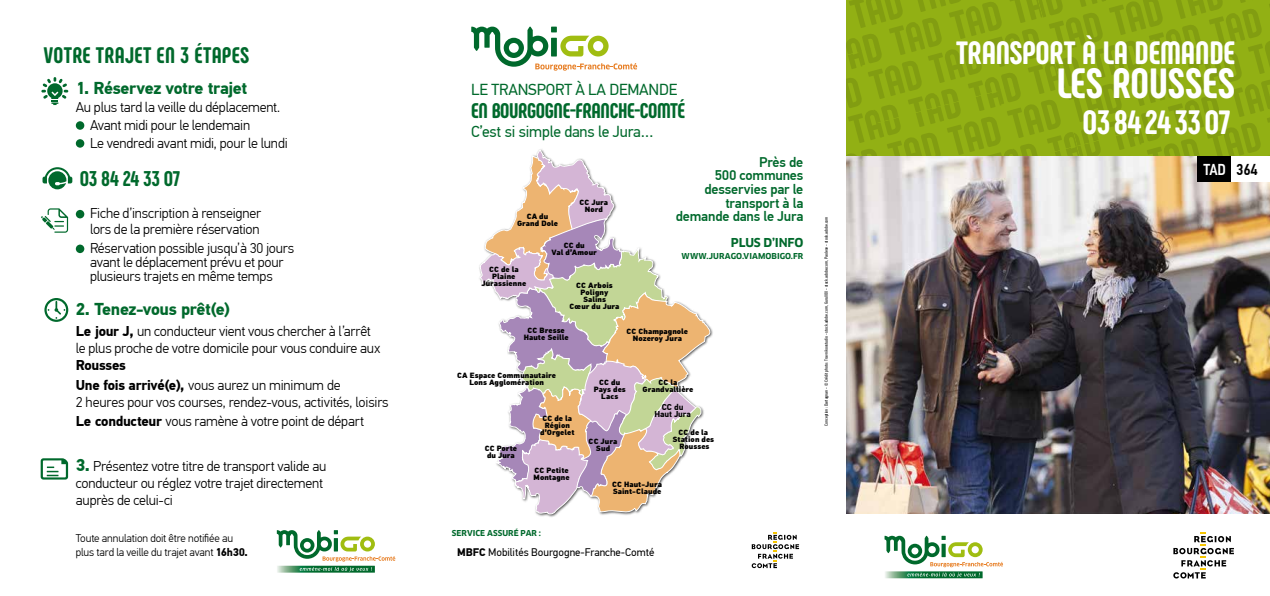
<style>
.page{position:relative;width:1270px;height:596px;background:#fff}
.page>*{position:absolute;margin:0;border:0;box-sizing:border-box;transform-origin:0 0}
.t1{font:800 42.2px "Phenomena";color:#fff}
.t2{font:800 33.6px "Phenomena";letter-spacing:-.015em;color:#fff}
.t3{font:800 32.2px "Phenomena";letter-spacing:-.005em;color:#fff}
.t4{font:800 22.5px "Phenomena";letter-spacing:.015em;color:#00692c}
.t5{font:800 21.2px "Phenomena";letter-spacing:-.015em;color:#00692c}
.t6{font:800 21.1px "Phenomena";letter-spacing:-.015em;color:#00692c}
.t7{font:700 17.2px "PF Din Text Pro";letter-spacing:-.025em;color:#00692c}
.t8{font:15.9px "PF Din Text Pro";letter-spacing:-.01em;color:#00692c}
.t9{font:500 15.8px "PF Din Text Cond Pro";letter-spacing:-.01em;color:#fff}
.t10{font:300 14.2px/16.9px "PF Din Text Pro";letter-spacing:-.015em;color:#000}
.t11{font:700 14.2px/19.7px "PF Din Text Pro";letter-spacing:-.02em;color:#000}
.t12{font:500 14px/13.7px "PF Din Text Pro";letter-spacing:-.015em;color:#00692c;text-align:right}
.t13{font:700 12px "Clan Pro";letter-spacing:-.015em;color:#00692c}
.t14{font:300 11.2px/13.9px "PF Din Text Pro";letter-spacing:-.01em;color:#000}
.t15{font:11px "PF Din Text Pro";color:#000}
.t16{font:700 8.6px/7px "PF Din Text Pro";letter-spacing:-.005em;color:#000;text-align:center}
.t17{font:700 8px "Clan Pro";letter-spacing:.005em;color:#00692c}
.t18{font:900 7.6px/7px "PF Din Text Pro";letter-spacing:.005em;color:#000;text-align:center}
.t19{font:4.5px "PF Din Text Cond Pro";letter-spacing:-.01em;color:#000}
.s1{font-weight:700}
.s2{font-weight:300}
.s3{font-weight:700;font-size:17.2px;color:#00692c}
.s4{color:#000}
</style>
<div class="page">
<div style="left:847px;top:0;width:423px;height:513px;background:linear-gradient(to right,#8ca913,#8ca913)"></div>
<img style="left:847px;top:156px;width:423px;height:357px">
<svg style="left:1173px;top:532px;width:61px;height:46px"></svg>
<img style="left:885px;top:576px;width:98px;height:2px">
<svg style="left:884px;top:535px;width:119px;height:41px"></svg>
<svg style="left:752px;top:532px;width:47px;height:35px"></svg>
<div style="left:478px;top:148px;width:236px;height:369px;background:#000;opacity:.75"></div>
<svg style="left:479px;top:149px;width:233px;height:365px"></svg>
<svg style="left:471px;top:27px;width:166px;height:44px"></svg>
<div style="left:1197px;top:156px;width:73px;height:26px;background:#fff"></div>
<div style="left:1197px;top:156px;width:34px;height:26px;background:#000"></div>
<div style="left:76px;top:121px;width:8px;height:9px;background:#00692c;border-radius:50%"></div>
<div style="left:76px;top:139px;width:8px;height:9px;background:#00692c;border-radius:50%"></div>
<div style="left:76px;top:210px;width:8px;height:8px;background:#00692c;border-radius:50%"></div>
<div style="left:76px;top:244px;width:8px;height:9px;background:#00692c;border-radius:50%"></div>
<svg style="left:41px;top:208px;width:27px;height:24px"></svg>
<svg style="left:43px;top:167px;width:29px;height:22px"></svg>
<svg style="left:41px;top:77px;width:27px;height:28px"></svg>
<svg style="left:44px;top:298px;width:24px;height:24px"></svg>
<img style="left:277px;top:571px;width:98px;height:1px">
<svg style="left:277px;top:530px;width:118px;height:41px"></svg>
<svg style="left:41px;top:458px;width:27px;height:21px"></svg>
<h3 class="t4" style="left:44px;top:41px;width:207px">VOTRE TRAJET EN 3 ÉTAPES</h3>
<p class="t7" style="left:76px;top:77px;width:173px">1. Réservez votre trajet</p>
<p class="t10" style="left:90px;top:98px;width:199px;line-height:17.9px;text-indent:-14px">Au plus tard la veille du déplacement.<br>Avant midi pour le lendemain<br>Le vendredi avant midi, pour le lundi</p>
<h3 class="t5" style="left:80px;top:165px;width:102px">O3 84 24 33 O7</h3>
<p class="t10" style="left:90px;top:206px;width:173px;line-height:15.9px">Fiche d’inscription à renseigner lors de la première réservation</p>
<p class="t10" style="left:90px;top:241px;width:206px;line-height:13.9px">Réservation possible jusqu’à 30 jours avant le déplacement prévu et pour plusieurs trajets en même temps</p>
<p class="t7" style="left:76px;top:299px;width:156px">2. Tenez-vous prêt(e)</p>
<p class="t10" style="left:76px;top:323px;width:306px"><span class="s1">Le jour J,</span> un conducteur vient vous chercher à l’arrêt le plus proche de votre domicile pour vous conduire aux</p>
<p class="t11" style="left:76px;top:355px;width:266px">Rousses<br>Une fois arrivé(e), <span class="s2">vous aurez un minimum de</span></p>
<p class="t10" style="left:76px;top:392px;width:314px;line-height:19.7px">2 heures pour vos courses, rendez-vous, activités, loisirs<br><span class="s1">Le conducteur</span> vous ramène à votre point de départ</p>
<p class="t10" style="left:76px;top:458px;width:252px"><span class="s3">3.</span> Présentez votre titre de transport valide au conducteur ou réglez votre trajet directement auprès de celui-ci</p>
<p class="t14" style="left:76px;top:531px;width:174px">Toute annulation doit être notifiée au plus tard la veille du trajet avant <span class="s1">16h30.</span></p>
<p class="t8" style="left:471px;top:80px;width:208px">LE TRANSPORT À LA DEMANDE</p>
<h3 class="t6" style="left:471px;top:98px;width:215px">EN BOURGOGNE-FRANCHE-COMTÉ</h3>
<p class="t8" style="left:471px;top:122px;width:184px">C’est si simple dans le Jura…</p>
<p class="t18" style="left:517px;top:213px;width:42px">CA du<br>Grand Dole</p>
<p class="t18" style="left:579px;top:198px;width:30px">CC Jura<br>Nord</p>
<p class="t18" style="left:481px;top:265px;width:46px">CC de la<br>Plaine<br>Jurassienne</p>
<p class="t18" style="left:551px;top:241px;width:47px">CC du<br>Val d’Amour</p>
<p class="t18" style="left:570px;top:282px;width:51px">CC Arbois<br>Poligny<br>Salins<br>Cœur du Jura</p>
<p class="t12" style="left:676px;top:155px;width:129px">Près de<br>500 communes desservies par le transport à la demande dans le Jura</p>
<p class="t13" style="left:731px;top:235px;width:74px">PLUS D’INFO</p>
<p class="t17" style="left:682px;top:251px;width:123px">WWW.JURAGO.VIAMOBIGO.FR</p>
<p class="t18" style="left:524px;top:326px;width:46px">CC Bresse<br>Haute Seille</p>
<p class="t18" style="left:627px;top:328px;width:63px">CC Champagnole<br>Nozeroy Jura</p>
<p class="t18" style="left:457px;top:371px;width:100px">CA Espace Communautaire<br>Lons Agglomération</p>
<p class="t18" style="left:485px;top:445px;width:34px">CC Porte du Jura</p>
<p class="t18" style="left:540px;top:414px;width:36px">CC de la<br>Région d’Orgelet</p>
<p class="t18" style="left:534px;top:466px;width:37px;text-align:left">CC Petite<br>Montagne</p>
<p class="t17" style="left:452px;top:528px;width:91px">SERVICE ASSURÉ PAR :</p>
<p class="t18" style="left:594px;top:378px;width:34px">CC du<br>Pays des<br>Lacs</p>
<p class="t18" style="left:589px;top:437px;width:30px">CC Jura<br>Sud</p>
<p class="t18" style="left:642px;top:379px;width:52px">CC la<br>Grandvallière</p>
<p class="t16" style="left:654px;top:404px;width:38px">CC du<br>Haut Jura</p>
<p class="t18" style="left:673px;top:429px;width:43px">CC de la<br>Station des<br>Rousses</p>
<p class="t18" style="left:612px;top:481px;width:51px;text-align:left">CC Haut-Jura<br>Saint-Claude</p>
<p class="t15" style="left:457px;top:545px;width:199px"><span class="s1">MBFC</span> Mobilités Bourgogne-Franche-Comté</p>
<p class="t19" style="left:823px;top:425px;width:210px;rotate:-90deg">Conception : Dartagnan - © Crédit photo : Travnikovstudio - stock.adobe.com, GuruXOX - stock.adobe.com, Paolese - stock.adobe.com</p>
<h3 class="t3" style="left:956px;top:33px;width:280px">TRANSPORT À LA DEMANDE</h3>
<h1 class="t1" style="left:1057px;top:57px;width:180px">LES ROUSSES</h1>
<h2 class="t2" style="left:1082px;top:100px;width:150px">O3842433O7</h2>
<p class="t9" style="left:1203px;top:160px;width:56px">TAD <span class="s4">364</span></p>
</div>
